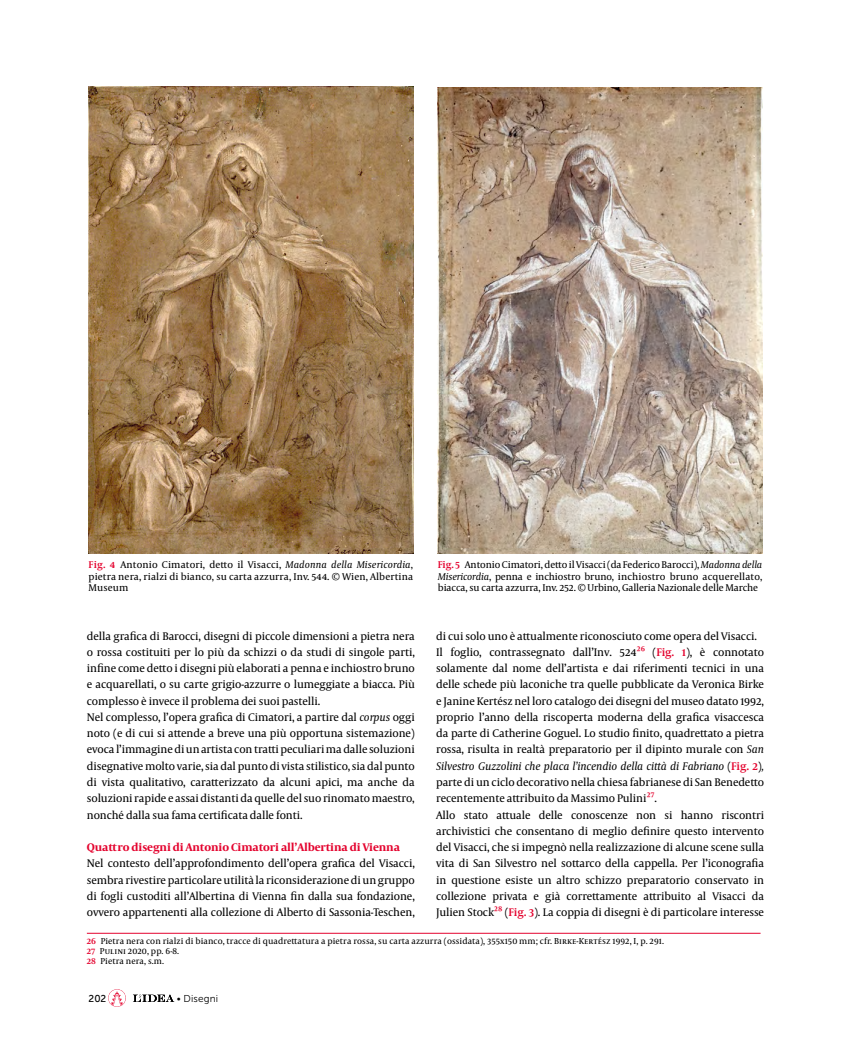
<style>
.page{position:relative;width:851px;height:1053px;background:#fff}
.page>*{position:absolute;margin:0;border:0;box-sizing:border-box;transform-origin:0 0}
.t1{font:11.25px/16.2px "Capitolium News 2";letter-spacing:-.01em;color:#000}
.t2{font:700 11.25px "Capitolium News 2";letter-spacing:-.01em;color:#e4032e}
.t3{font:10px/11.2px "Capitolium News 2";letter-spacing:.01em;color:#000;text-align:justify}
.t4{font:10px "Museo Sans 300";letter-spacing:.01em;color:#000}
.t5{font:10px "Museo Sans 500";color:#000}
.t6{font:8.75px/10px "Capitolium News 2";letter-spacing:.01em;color:#000}
.s1{font-weight:600;color:#e4032e}
.s2{font-style:italic}
.s3{font-weight:600;font-size:12.5px;color:#e4032e}
</style>
<div class="page">
<hr style="left:87px;top:933px;width:673px;height:1px;background:#e4032e">
<img style="left:89px;top:87px;width:324px;height:466px">
<img style="left:438px;top:88px;width:324px;height:465px">
<svg style="left:108px;top:989px;width:18px;height:17px"></svg>
<svg style="left:133px;top:994px;width:40px;height:7px"></svg>
<p class="t3" style="left:89px;top:559px;width:326px"><span class="s1">Fig. 4</span> Antonio Cimatori, detto il Visacci, <span class="s2">Madonna della Misericordia</span>, pietra nera, rialzi di bianco, su carta azzurra, Inv. 544. © Wien, Albertina Museum</p>
<p class="t3" style="left:438px;top:559px;width:326px"><span class="s1">Fig. 5</span> Antonio Cimatori, detto il Visacci (da Federico Barocci), <span class="s2">Madonna della Misericordia</span>, penna e inchiostro bruno, inchiostro bruno acquerellato, biacca, su carta azzurra, Inv. 252. © Urbino, Galleria Nazionale delle Marche</p>
<p class="t1" style="left:87px;top:627px;width:329px">della grafica di Barocci, disegni di piccole dimensioni a pietra nera o rossa costituiti per lo più da schizzi o da studi di singole parti, infine come detto i disegni più elaborati a penna e inchiostro bruno e acquarellati, o su carte grigio-azzurre o lumeggiate a biacca. Più complesso è invece il problema dei suoi pastelli.<br>Nel complesso, l’opera grafica di Cimatori, a partire dal <span class="s2">corpus</span> oggi noto (e di cui si attende a breve una più opportuna sistemazione) evoca l’immagine di un artista con tratti peculiari ma dalle soluzioni disegnative molto varie, sia dal punto di vista stilistico, sia dal punto di vista qualitativo, caratterizzato da alcuni apici, ma anche da soluzioni rapide e assai distanti da quelle del suo rinomato maestro, nonché dalla sua fama certificata dalle fonti.</p>
<p class="t2" style="left:87px;top:839px;width:314px">Quattro disegni di Antonio Cimatori all’Albertina di Vienna</p>
<p class="t1" style="left:87px;top:854px;width:329px;text-align:justify">Nel contesto dell’approfondimento dell’opera grafica del Visacci, sembra rivestire particolare utilità la riconsiderazione di un gruppo di fogli custoditi all’Albertina di Vienna fin dalla sua fondazione, ovvero appartenenti alla collezione di Alberto di Sassonia-Teschen,</p>
<p class="t6" style="left:87px;top:935px;width:578px"><span class="s1">26</span> Pietra nera con rialzi di bianco, tracce di quadrettatura a pietra rossa, su carta azzurra (ossidata), 355x150 mm; cfr. Birke-Kertész 1992, I, p. 291.<br><span class="s1">27</span> Pulini 2020, pp. 6-8.<br><span class="s1">28</span> Pietra nera, s.m.</p>
<p class="t1" style="left:436px;top:627px;width:329px">di cui solo uno è attualmente riconosciuto come opera del Visacci.<br>Il foglio, contrassegnato dall’Inv. 524<span class="s3">26</span> (<span class="s1">Fig. 1</span>), è connotato solamente dal nome dell’artista e dai riferimenti tecnici in una delle schede più laconiche tra quelle pubblicate da Veronica Birke e Janine Kertész nel loro catalogo dei disegni del museo datato 1992, proprio l’anno della riscoperta moderna della grafica visaccesca da parte di Catherine Goguel. Lo studio finito, quadrettato a pietra rossa, risulta in realtà preparatorio per il dipinto murale con <span class="s2">San Silvestro Guzzolini che placa l’incendio della città di Fabriano</span> (<span class="s1">Fig. 2</span>)<span class="s2">, </span>parte di un ciclo decorativo nella chiesa fabrianese di San Benedetto recentemente attribuito da Massimo Pulini<span class="s3">27</span>.<br>Allo stato attuale delle conoscenze non si hanno riscontri archivistici che consentano di meglio definire questo intervento del Visacci, che si impegnò nella realizzazione di alcune scene sulla vita di San Silvestro nel sottarco della cappella. Per l’iconografia in questione esiste un altro schizzo preparatorio conservato in collezione privata e già correttamente attribuito al Visacci da Julien Stock<span class="s3">28</span> (<span class="s1">Fig. 3</span>). La coppia di disegni è di particolare interesse</p>
<p class="t5" style="left:89px;top:992px;width:19px">202</p>
<p class="t4" style="left:177px;top:992px;width:43px">• Disegni</p>
</div>
